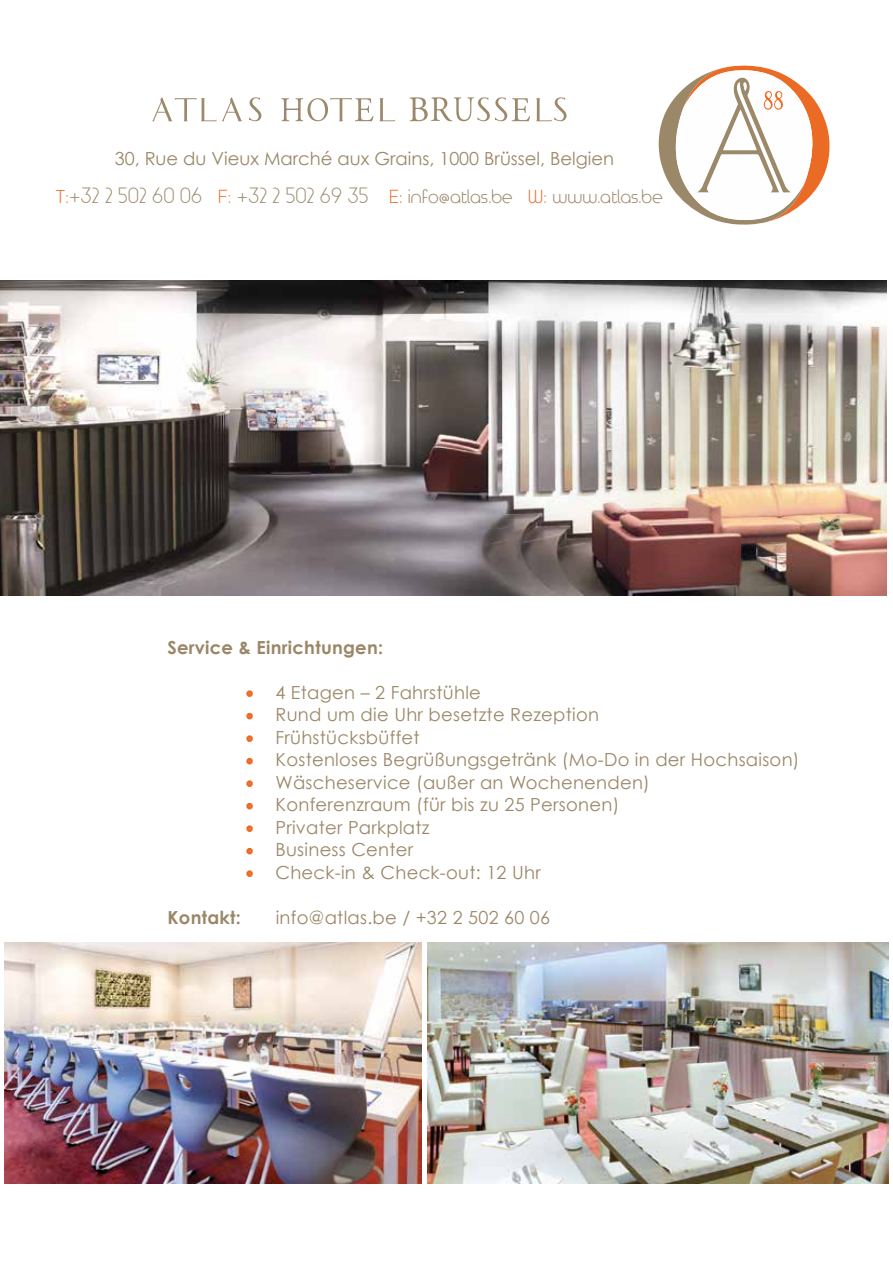
<style>
.page{position:relative;width:893px;height:1263px;background:#fff}
.page>*{position:absolute;margin:0;border:0;box-sizing:border-box;transform-origin:0 0}
.t1{font:18px/22.5px "Century Gothic";letter-spacing:.015em;color:#9b8768}
.t2{font:18px "Time Burner";color:#9b8868}
.t3{font:700 18px "Century Gothic";letter-spacing:.015em;color:#9b8768}
.s1{color:#eb6a24}
</style>
<div class="page">
<svg style="left:658px;top:66px;width:172px;height:159px"></svg>
<svg style="left:249px;top:97px;width:13px;height:24px"></svg>
<svg style="left:152px;top:97px;width:90px;height:24px"></svg>
<svg style="left:281px;top:98px;width:92px;height:23px"></svg>
<svg style="left:379px;top:98px;width:16px;height:23px"></svg>
<svg style="left:409px;top:97px;width:121px;height:24px"></svg>
<svg style="left:536px;top:97px;width:31px;height:24px"></svg>
<div style="left:246px;top:690px;width:7px;height:7px;border:4px solid #eb6b25;border-radius:50%"></div>
<div style="left:246px;top:713px;width:7px;height:6px;border:4px solid #eb6b25;border-radius:50%"></div>
<div style="left:246px;top:735px;width:7px;height:7px;border:4px solid #eb6b25;border-radius:50%"></div>
<div style="left:246px;top:758px;width:7px;height:6px;border:4px solid #eb6b25;border-radius:50%"></div>
<div style="left:246px;top:780px;width:7px;height:7px;border:4px solid #eb6b25;border-radius:50%"></div>
<div style="left:246px;top:803px;width:7px;height:6px;border:4px solid #eb6b25;border-radius:50%"></div>
<div style="left:246px;top:825px;width:7px;height:7px;border:4px solid #eb6b25;border-radius:50%"></div>
<div style="left:246px;top:848px;width:7px;height:6px;border:4px solid #eb6b25;border-radius:50%"></div>
<div style="left:246px;top:870px;width:7px;height:7px;border:4px solid #eb6b25;border-radius:50%"></div>
<img style="left:428px;top:942px;width:461px;height:242px">
<img style="left:4px;top:942px;width:418px;height:242px">
<img style="left:0;top:281px;width:886px;height:314px">
<p class="t1" style="left:115px;top:147px;width:501px">30, Rue du Vieux Marché aux Grains, 1000 Brüssel, Belgien</p>
<p class="t2" style="left:56px;top:187px;width:608px"><span class="s1">T:</span>+32 2 502 60 06 <span class="s1">F:</span> +32 2 502 69 35 <span class="s1">E:</span> info@atlas.be <span class="s1">W:</span> www.atlas.be</p>
<p class="t3" style="left:167px;top:636px;width:217px">Service &amp; Einrichtungen:</p>
<p class="t1" style="left:275px;top:681px;width:526px">4 Etagen – 2 Fahrstühle<br>Rund um die Uhr besetzte Rezeption<br>Frühstücksbüffet<br>Kostenloses Begrüßungsgetränk (Mo-Do in der Hochsaison)<br>Wäscheservice (außer an Wochenenden)<br>Konferenzraum (für bis zu 25 Personen)<br>Privater Parkplatz<br>Business Center<br>Check-in &amp; Check-out: 12 Uhr</p>
<p class="t3" style="left:167px;top:906px;width:75px">Kontakt:</p>
<p class="t1" style="left:276px;top:906px;width:276px">info@atlas.be / +32 2 502 60 06</p>
</div>
